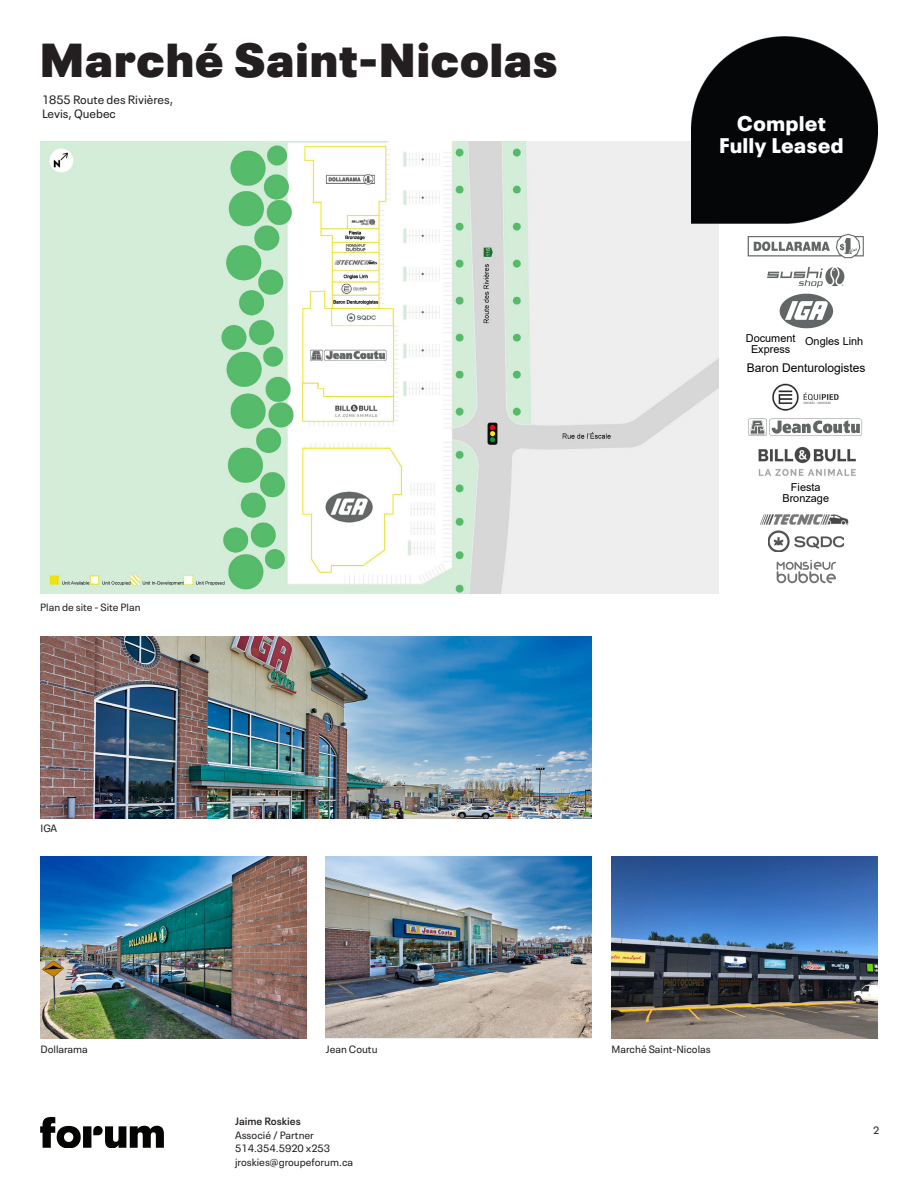
<style>
.page{position:relative;width:918px;height:1188px;background:#fff}
.page>*{position:absolute;margin:0;border:0;box-sizing:border-box;transform-origin:0 0}
.Section_Titles_Black{font:900 47.25px "Neue Plak";letter-spacing:.035em;color:#231f20}
.Inside_Pin_Copy{font:900 21px/22.5px "Neue Plak";letter-spacing:.035em;color:#fff;text-align:center}
.Small_Copy_Black{font:12px "Neue Plak Text";color:#231f20}
.t1{font:12px "Arial";color:#000}
.t2{font:10.95px/10.9px "Arial";color:#000;text-align:center}
.Small_Copy_Black-2{font:10.5px/13.5px "Neue Plak Text";color:#231f20}
.s1{font-weight:600}
</style>
<div class="page">
<svg style="left:40px;top:1117px;width:124px;height:31px"></svg>
<img style="left:40px;top:142px;width:678px;height:452px">
<img style="left:40px;top:857px;width:266px;height:182px">
<img style="left:326px;top:857px;width:266px;height:180px">
<img style="left:612px;top:857px;width:266px;height:181px">
<img style="left:40px;top:636px;width:552px;height:182px">
<svg style="left:748px;top:234px;width:116px;height:24px"></svg>
<svg style="left:767px;top:267px;width:77px;height:21px"></svg>
<img style="left:772px;top:383px;width:67px;height:27px">
<svg style="left:748px;top:419px;width:114px;height:17px"></svg>
<img style="left:758px;top:447px;width:98px;height:29px">
<svg style="left:780px;top:294px;width:53px;height:34px"></svg>
<img style="left:768px;top:530px;width:76px;height:22px">
<svg style="left:777px;top:560px;width:59px;height:23px"></svg>
<img style="left:761px;top:514px;width:88px;height:12px">
<img style="left:691px;top:36px;width:187px;height:187px">
<p class="Section_Titles_Black" style="left:40px;top:21px;width:518px">Marché Saint-Nicolas</p>
<p class="Small_Copy_Black" style="left:42px;top:91px;width:133px">1855 Route des Rivières,</p>
<p class="Small_Copy_Black" style="left:42px;top:104px;width:75px">Levis, Quebec</p>
<p class="Small_Copy_Black-2" style="left:40px;top:599px;width:102px">Plan de site - Site Plan</p>
<p class="Small_Copy_Black-2" style="left:40px;top:820px;width:18px">IGA</p>
<p class="Inside_Pin_Copy" style="left:719px;top:110px;width:126px">Complet<br>Fully Leased</p>
<p class="t2" style="left:746px;top:333px;width:51px">Document<br>Express</p>
<p class="t2" style="left:805px;top:336px;width:60px">Ongles Linh</p>
<p class="t1" style="left:747px;top:360px;width:120px">Baron Denturologistes</p>
<p class="t2" style="left:782px;top:482px;width:48px">Fiesta<br>Bronzage</p>
<p class="Small_Copy_Black-2" style="left:40px;top:1042px;width:49px">Dollarama</p>
<p class="Small_Copy_Black-2" style="left:326px;top:1042px;width:53px">Jean Coutu</p>
<p class="Small_Copy_Black-2" style="left:612px;top:1042px;width:101px">Marché Saint-Nicolas</p>
<p class="Small_Copy_Black-2" style="left:235px;top:1114px;width:97px"><span class="s1">Jaime Roskies<br></span>Associé / Partner<br>514.354.5920 x253</p>
<p class="Small_Copy_Black-2" style="left:235px;top:1154px;width:120px">jroskies@groupeforum.ca</p>
<p class="Small_Copy_Black-2" style="left:873px;top:1122px;width:8px">2</p>
</div>
